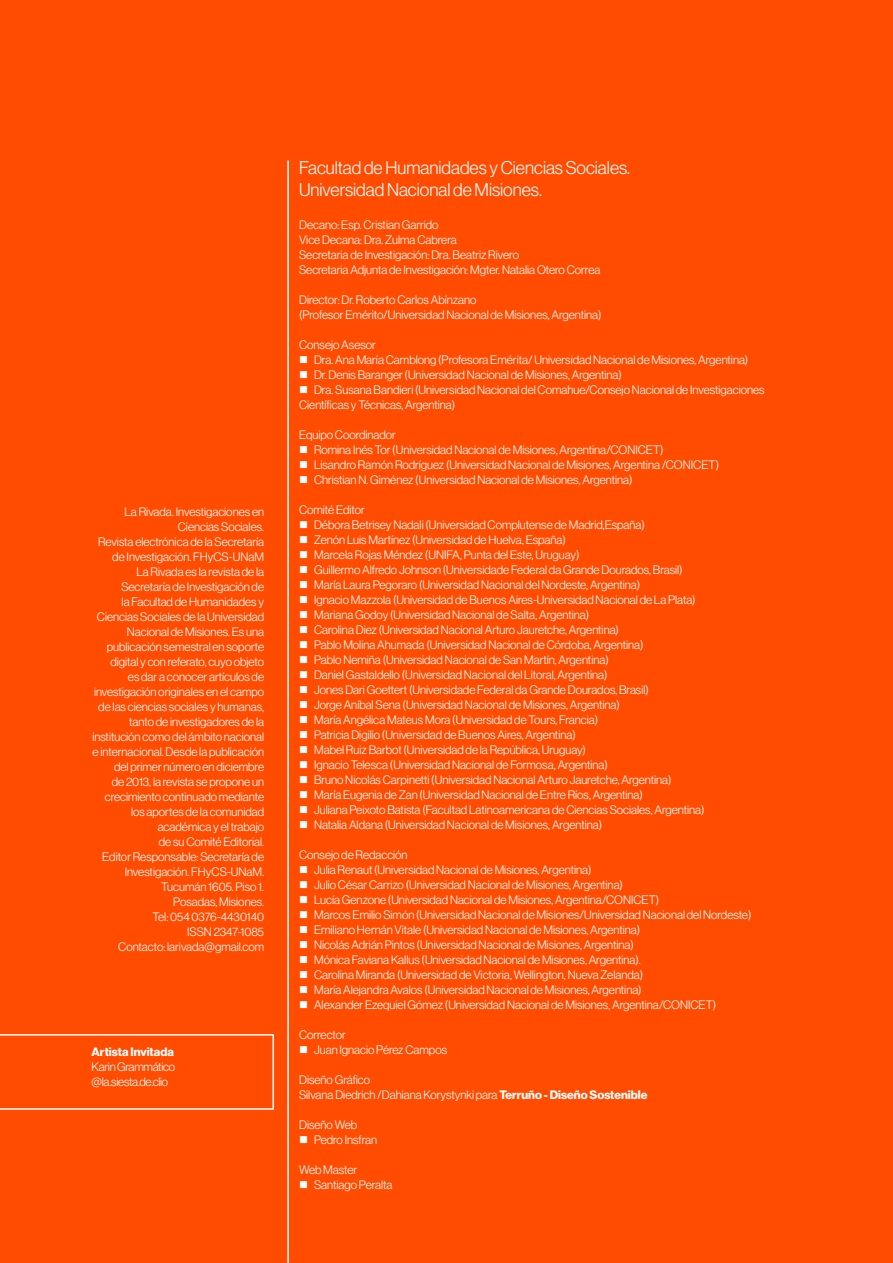
<style>
.page{position:relative;width:893px;height:1263px;background:#ff4c00}
.page>*{position:absolute;margin:0;border:0;box-sizing:border-box;transform-origin:0 0}
.cuerpo_rivada{font:18px "N Haas Grotesk DS Pro 45 Lt";color:#fff}
.cuerpo_rivada-2{font:12px/15px "N Haas Grotesk DS Pro 45 Lt";color:#fff;text-align:right}
.cuerpo_rivada-3{font:12px "N Haas Grotesk DS Pro 45 Lt";letter-spacing:-.02em;color:#fff}
.cuerpo_rivada-4{font:12px "N Haas Grotesk DS Pro 75 Bd";color:#fff}
.s1{font-family:"N Haas Grotesk DS Pro 75 Bd"}
</style>
<div class="page">
<hr style="left:287px;top:160px;width:2px;height:1103px;background:#fff">
<svg style="left:0;top:1034px;width:274px;height:76px"></svg>
<p class="cuerpo_rivada-2" style="left:125px;top:504px;width:141px">La Rivada. Investigaciones en<br>Ciencias Sociales.</p>
<p class="cuerpo_rivada-2" style="left:98px;top:534px;width:167px">Revista electrónica de la Secretaría de Investigación. FHyCS-UNaM</p>
<p class="cuerpo_rivada-2" style="left:92px;top:564px;width:173px">La Rivada es la revista de la<br>Secretaría de Investigación de<br>la Facultad de Humanidades y<br>Ciencias Sociales de la Universidad<br>Nacional de Misiones. Es una publicación semestral en soporte digital y con referato, cuyo objeto<br>es dar a conocer artículos de investigación originales en el campo de las ciencias sociales y humanas, tanto de investigadores de la institución como del ámbito nacional e internacional. Desde la publicación del primer número en diciembre<br>de 2013, la revista se propone un crecimiento continuado mediante los aportes de la comunidad académica y el trabajo</p>
<p class="cuerpo_rivada-2" style="left:159px;top:834px;width:107px">de su Comité Editorial.</p>
<p class="cuerpo_rivada-2" style="left:102px;top:849px;width:163px">Editor Responsable: Secretaría de<br>Investigación. FHyCS-UNaM.</p>
<p class="cuerpo_rivada-2" style="left:161px;top:879px;width:104px">Tucumán 1605. Piso 1.</p>
<p class="cuerpo_rivada-2" style="left:173px;top:894px;width:92px">Posadas, Misiones.</p>
<p class="cuerpo_rivada-2" style="left:153px;top:909px;width:113px">Tel: 054 0376-4430140</p>
<p class="cuerpo_rivada-2" style="left:187px;top:924px;width:79px">ISSN 2347-1085</p>
<p class="cuerpo_rivada-2" style="left:118px;top:939px;width:147px">Contacto: larivada@gmail.com</p>
<p class="cuerpo_rivada-4" style="left:92px;top:1045px;width:84px">Artista Invitada</p>
<p class="cuerpo_rivada-3" style="left:92px;top:1060px;width:85px">Karin Grammático</p>
<p class="cuerpo_rivada-3" style="left:92px;top:1075px;width:78px">@la.siesta.de.clio</p>
<p class="cuerpo_rivada" style="left:299px;top:158px;width:333px">Facultad de Humanidades y Ciencias Sociales.</p>
<p class="cuerpo_rivada" style="left:299px;top:180px;width:244px">Universidad Nacional de Misiones.</p>
<p class="cuerpo_rivada-2" style="left:299px;top:217px;width:141px">Decano: Esp. Cristian Garrido</p>
<p class="cuerpo_rivada-2" style="left:299px;top:232px;width:159px">Vice Decana: Dra. Zulma Cabrera</p>
<p class="cuerpo_rivada-2" style="left:299px;top:247px;width:221px">Secretaria de Investigación: Dra. Beatriz Rivero</p>
<p class="cuerpo_rivada-2" style="left:299px;top:262px;width:303px">Secretaria Adjunta de Investigación: Mgter. Natalia Otero Correa</p>
<p class="cuerpo_rivada-2" style="left:299px;top:292px;width:304px;text-align:left">Director: Dr. Roberto Carlos Abínzano<br>(Profesor Emérito/Universidad Nacional de Misiones, Argentina)</p>
<p class="cuerpo_rivada-2" style="left:299px;top:337px;width:78px">Consejo Asesor</p>
<p class="cuerpo_rivada-2" style="left:314px;top:352px;width:436px">Dra. Ana María Camblong (Profesora Emérita/ Universidad Nacional de Misiones, Argentina)</p>
<p class="cuerpo_rivada-2" style="left:314px;top:367px;width:309px">Dr. Denis Baranger (Universidad Nacional de Misiones, Argentina)</p>
<p class="cuerpo_rivada-2" style="left:299px;top:382px;width:467px;text-align:left;text-indent:15px">Dra. Susana Bandieri (Universidad Nacional del Comahue/Consejo Nacional de Investigaciones<br>Científicas y Técnicas, Argentina)</p>
<p class="cuerpo_rivada-2" style="left:299px;top:427px;width:98px">Equipo Coordinador</p>
<p class="cuerpo_rivada-2" style="left:314px;top:442px;width:351px">Romina Inés Tor (Universidad Nacional de Misiones, Argentina/CONICET)</p>
<p class="cuerpo_rivada-2" style="left:314px;top:457px;width:407px">Lisandro Ramón Rodríguez (Universidad Nacional de Misiones, Argentina /CONICET)</p>
<p class="cuerpo_rivada-2" style="left:314px;top:472px;width:320px">Christian N. Giménez (Universidad Nacional de Misiones, Argentina)</p>
<p class="cuerpo_rivada-2" style="left:299px;top:502px;width:67px">Comité Editor</p>
<p class="cuerpo_rivada-2" style="left:314px;top:517px;width:332px">Débora Betrisey Nadali (Universidad Complutense de Madrid,España)</p>
<p class="cuerpo_rivada-2" style="left:314px;top:532px;width:253px">Zenón Luis Martínez (Universidad de Huelva, España)</p>
<p class="cuerpo_rivada-2" style="left:314px;top:547px;width:267px">Marcela Rojas Méndez (UNIFA, Punta del Este, Uruguay)</p>
<p class="cuerpo_rivada-2" style="left:314px;top:562px;width:370px">Guillermo Alfredo Johnson (Universidade Federal da Grande Dourados, Brasil)</p>
<p class="cuerpo_rivada-2" style="left:314px;top:577px;width:328px">María Laura Pegoraro (Universidad Nacional del Nordeste, Argentina)</p>
<p class="cuerpo_rivada-2" style="left:314px;top:592px;width:383px">Ignacio Mazzola (Universidad de Buenos Aires-Universidad Nacional de La Plata)</p>
<p class="cuerpo_rivada-2" style="left:314px;top:607px;width:277px">Mariana Godoy (Universidad Nacional de Salta, Argentina)</p>
<p class="cuerpo_rivada-2" style="left:314px;top:622px;width:306px">Carolina Diez (Universidad Nacional Arturo Jauretche, Argentina)</p>
<p class="cuerpo_rivada-2" style="left:314px;top:637px;width:331px">Pablo Molina Ahumada (Universidad Nacional de Córdoba, Argentina)</p>
<p class="cuerpo_rivada-2" style="left:314px;top:652px;width:296px">Pablo Nemiña (Universidad Nacional de San Martín, Argentina)</p>
<p class="cuerpo_rivada-2" style="left:314px;top:667px;width:295px">Daniel Gastaldello (Universidad Nacional del Litoral, Argentina)</p>
<p class="cuerpo_rivada-2" style="left:314px;top:682px;width:336px">Jones Dari Goettert (Universidade Federal da Grande Dourados, Brasil)</p>
<p class="cuerpo_rivada-2" style="left:314px;top:697px;width:307px">Jorge Aníbal Sena (Universidad Nacional de Misiones, Argentina)</p>
<p class="cuerpo_rivada-2" style="left:314px;top:712px;width:286px">María Angélica Mateus Mora (Universidad de Tours, Francia)</p>
<p class="cuerpo_rivada-2" style="left:314px;top:727px;width:263px">Patricia Digilio (Universidad de Buenos Aires, Argentina)</p>
<p class="cuerpo_rivada-2" style="left:314px;top:742px;width:273px">Mabel Ruiz Barbot (Universidad de la República, Uruguay)</p>
<p class="cuerpo_rivada-2" style="left:314px;top:757px;width:295px">Ignacio Telesca (Universidad Nacional de Formosa, Argentina)</p>
<p class="cuerpo_rivada-2" style="left:314px;top:772px;width:359px">Bruno Nicolás Carpinetti (Universidad Nacional Arturo Jauretche, Argentina)</p>
<p class="cuerpo_rivada-2" style="left:314px;top:787px;width:330px">María Eugenia de Zan (Universidad Nacional de Entre Ríos, Argentina)</p>
<p class="cuerpo_rivada-2" style="left:314px;top:802px;width:392px">Juliana Peixoto Batista (Facultad Latinoamericana de Ciencias Sociales, Argentina)</p>
<p class="cuerpo_rivada-2" style="left:314px;top:817px;width:290px">Natalia Aldana (Universidad Nacional de Misiones, Argentina)</p>
<p class="cuerpo_rivada-2" style="left:299px;top:847px;width:110px">Consejo de Redacción</p>
<p class="cuerpo_rivada-2" style="left:314px;top:862px;width:279px">Julia Renaut (Universidad Nacional de Misiones, Argentina)</p>
<p class="cuerpo_rivada-2" style="left:314px;top:877px;width:310px">Julio César Carrizo (Universidad Nacional de Misiones, Argentina)</p>
<p class="cuerpo_rivada-2" style="left:314px;top:892px;width:347px">Lucía Genzone (Universidad Nacional de Misiones, Argentina/CONICET)</p>
<p class="cuerpo_rivada-2" style="left:314px;top:907px;width:439px">Marcos Emilio Simón (Universidad Nacional de Misiones/Universidad Nacional del Nordeste)</p>
<p class="cuerpo_rivada-2" style="left:314px;top:922px;width:328px">Emiliano Hernán Vitale (Universidad Nacional de Misiones, Argentina)</p>
<p class="cuerpo_rivada-2" style="left:314px;top:937px;width:321px">Nicolás Adrián Pintos (Universidad Nacional de Misiones, Argentina)</p>
<p class="cuerpo_rivada-2" style="left:314px;top:952px;width:328px">Mónica Faviana Kallus (Universidad Nacional de Misiones, Argentina).</p>
<p class="cuerpo_rivada-2" style="left:314px;top:967px;width:331px">Carolina Miranda (Universidad de Victoria, Wellington, Nueva Zelanda)</p>
<p class="cuerpo_rivada-2" style="left:314px;top:982px;width:329px">María Alejandra Avalos (Universidad Nacional de Misiones, Argentina)</p>
<p class="cuerpo_rivada-2" style="left:314px;top:997px;width:404px">Alexander Ezequiel Gómez (Universidad Nacional de Misiones, Argentina/CONICET)</p>
<p class="cuerpo_rivada-2" style="left:299px;top:1027px;width:48px">Corrector</p>
<p class="cuerpo_rivada-2" style="left:314px;top:1042px;width:135px">Juan Ignacio Pérez Campos</p>
<p class="cuerpo_rivada-2" style="left:299px;top:1072px;width:73px">Diseño Gráfico</p>
<p class="cuerpo_rivada-2" style="left:299px;top:1087px;width:350px">Silvana Diedrich /Dahiana Korystynki para <span class="s1">Terruño - Diseño Sostenible</span></p>
<p class="cuerpo_rivada-2" style="left:299px;top:1117px;width:60px">Diseño Web</p>
<p class="cuerpo_rivada-2" style="left:314px;top:1132px;width:65px">Pedro Insfran</p>
<p class="cuerpo_rivada-2" style="left:299px;top:1162px;width:60px">Web Master</p>
<p class="cuerpo_rivada-2" style="left:314px;top:1177px;width:80px">Santiago Peralta</p>
</div>
